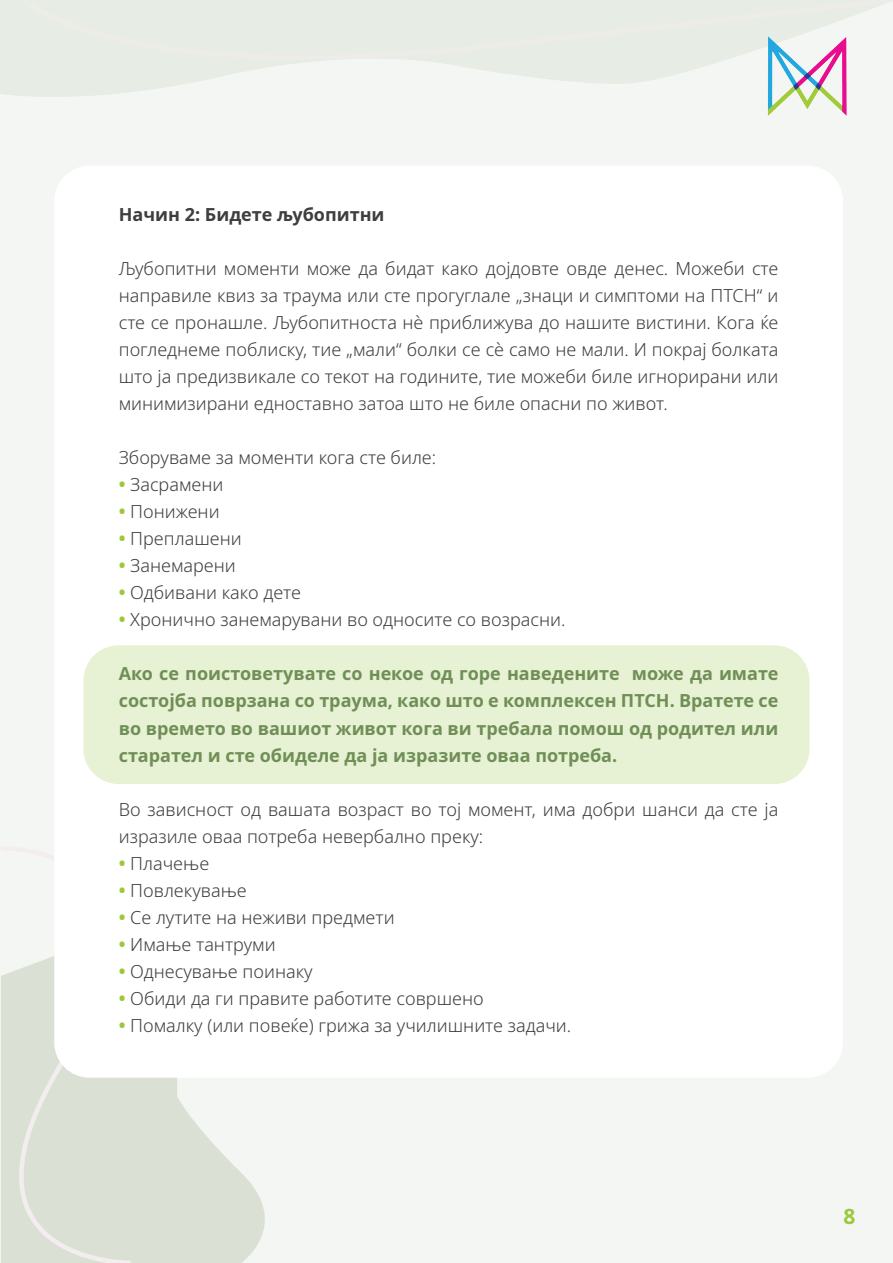
<style>
.page{position:relative;width:893px;height:1263px;background:#f4f6f3}
.page>*{position:absolute;margin:0;border:0;box-sizing:border-box;transform-origin:0 0}
.t1{font:700 21px "Noto Sans";color:#9cc83b}
.t2{font:300 18px/27px "Noto Sans";color:#3e3e3f;text-align:justify}
.t3{font:700 18px/27px "Noto Sans";color:#708f57;text-align:justify}
.t4{font:700 18px "Noto Sans";color:#3e3e3f}
.s1{font-weight:700;color:#9cc83b}
</style>
<div class="page">
<svg style="left:197px;top:1125px;width:68px;height:138px;fill:#dae1d4"></svg>
<div style="left:1px;top:956px;width:196px;height:307px;background:#dae1d4"></div>
<div style="left:54px;top:166px;width:789px;height:912px;background:#fff;border-radius:35px"></div>
<svg style="left:0;top:0;width:724px;height:97px"></svg>
<div style="left:23px;top:0;width:862px;height:60px;background:#e7ece4"></div>
<div style="left:83px;top:645px;width:726px;height:139px;background:#e7f1d4;border-radius:35px"></div>
<img style="left:767px;top:35px;width:83px;height:81px">
<p class="t4" style="left:119px;top:202px;width:267px">Начин 2: Бидете љубопитни</p>
<p class="t2" style="left:119px;top:256px;width:661px">Љубопитни моменти може да бидат како дојдовте овде денес. Можеби сте направиле квиз за траума или сте прогуглале „знаци и симптоми на ПТСН“ и сте се пронашле. Љубопитноста нè приближува до нашите вистини. Кога ќе погледнеме поблиску, тие „мали“ болки се сè само не мали. И покрај болката што ја предизвикале со текот на годините, тие можеби биле игнорирани или минимизирани едноставно затоа што не биле опасни по живот.</p>
<p class="t2" style="left:119px;top:445px;width:319px">Зборуваме за моменти кога сте биле:</p>
<p class="t2" style="left:119px;top:472px;width:106px"><span class="s1">•</span> Засрамени</p>
<p class="t2" style="left:119px;top:499px;width:102px"><span class="s1">•</span> Понижени</p>
<p class="t2" style="left:119px;top:526px;width:125px"><span class="s1">•</span> Преплашени</p>
<p class="t2" style="left:119px;top:553px;width:119px"><span class="s1">•</span> Занемарени</p>
<p class="t2" style="left:119px;top:580px;width:184px"><span class="s1">•</span> Одбивани како дете</p>
<p class="t2" style="left:119px;top:607px;width:448px"><span class="s1">•</span> Хронично занемарувани во односите со возрасни.</p>
<p class="t3" style="left:119px;top:661px;width:661px">Ако се поистоветувате со некое од горе наведените може да имате состојба поврзана со траума, како што е комплексен ПТСН. Вратете се во времето во вашиот живот кога ви требала помош од родител или старател и сте обиделе да ја изразите оваа потреба.</p>
<p class="t2" style="left:119px;top:796px;width:661px">Во зависност од вашата возраст во тој момент, има добри шанси да сте ја изразиле оваа потреба невербално преку:</p>
<p class="t2" style="left:119px;top:850px;width:92px"><span class="s1">•</span> Плачење</p>
<p class="t2" style="left:119px;top:877px;width:130px"><span class="s1">•</span> Повлекување</p>
<p class="t2" style="left:119px;top:904px;width:277px"><span class="s1">•</span> Се лутите на неживи предмети</p>
<p class="t2" style="left:119px;top:931px;width:158px"><span class="s1">•</span> Имање тантруми</p>
<p class="t2" style="left:119px;top:958px;width:195px"><span class="s1">•</span> Однесување поинаку</p>
<p class="t2" style="left:119px;top:985px;width:367px"><span class="s1">•</span> Обиди да ги правите работите совршено</p>
<p class="t2" style="left:119px;top:1012px;width:454px"><span class="s1">•</span> Помалку (или повеќе) грижа за училишните задачи.</p>
<p class="t1" style="left:843px;top:1201px;width:14px">8</p>
</div>
